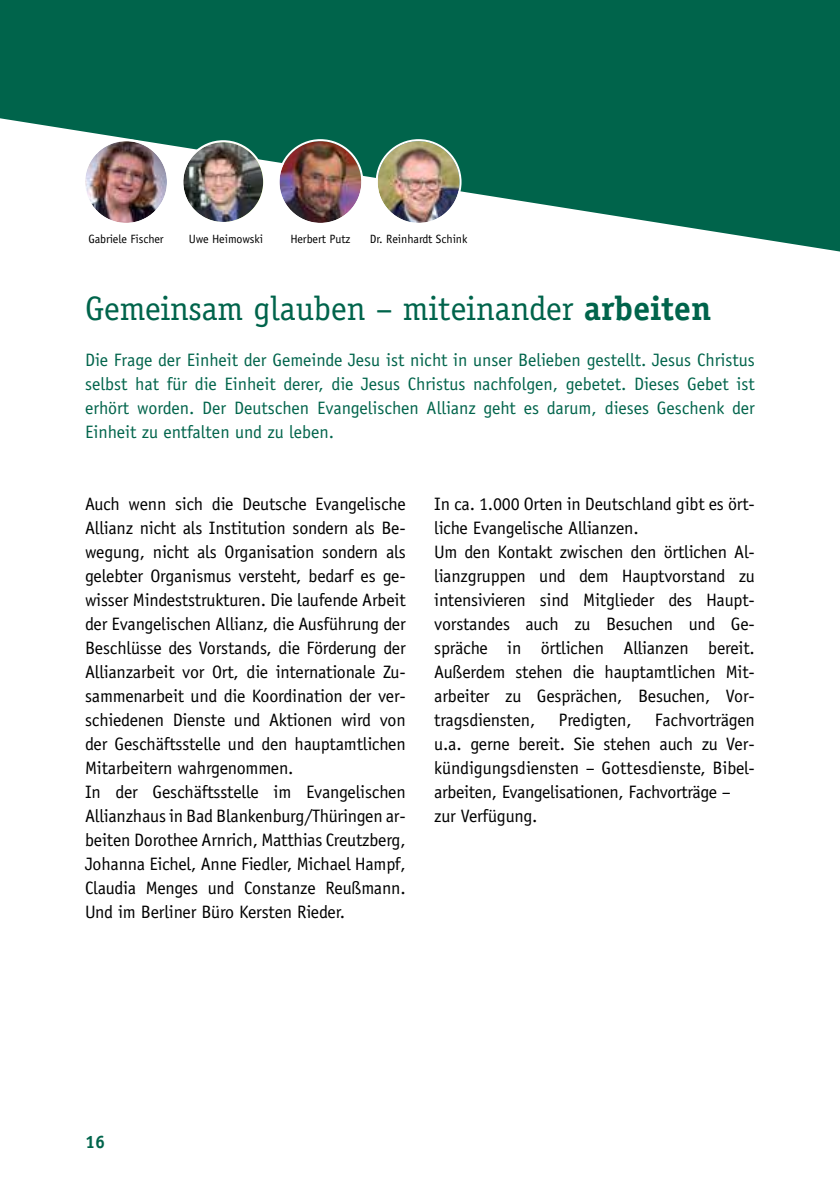
<style>
.page{position:relative;width:840px;height:1191px;background:#fff}
.page>*{position:absolute;margin:0;border:0;box-sizing:border-box;transform-origin:0 0}
.t1{font:34px "Officina Serif";color:#00644b}
.t2{font:18px/24px "Officina Sans Std";letter-spacing:-.01em;color:#000}
.t3{font:18px/24px "Officina Sans Std";color:#00644b;text-align:justify}
.t4{font:700 18px "Officina Sans Std";color:#00644b}
.t5{font:12px "Officina Sans Std";letter-spacing:-.005em;color:#000}
.s1{font-weight:700}
</style>
<div class="page">
<svg style="left:0;top:0;width:839px;height:251px;fill:#00644b"></svg>
<img style="left:377px;top:141px;width:82px;height:82px;border-radius:41px">
<div style="left:375px;top:139px;width:86px;height:86px;border:2px solid #fff;border-radius:50%"></div>
<img style="left:85px;top:141px;width:82px;height:82px;border-radius:41px">
<div style="left:83px;top:139px;width:86px;height:86px;border:2px solid #fff;border-radius:50%"></div>
<img style="left:279px;top:141px;width:82px;height:82px;border-radius:41px">
<div style="left:277px;top:139px;width:86px;height:86px;border:2px solid #fff;border-radius:50%"></div>
<svg style="left:182px;top:141px;width:82px;height:82px"></svg>
<img style="left:183px;top:142px;width:80px;height:80px;border-radius:40px">
<div style="left:181px;top:140px;width:84px;height:84px;border:2px solid #fff;border-radius:50%"></div>
<p class="t5" style="left:88px;top:232px;width:77px">Gabriele Fischer</p>
<p class="t5" style="left:188px;top:232px;width:76px">Uwe Heimowski</p>
<p class="t5" style="left:290px;top:232px;width:62px">Herbert Putz</p>
<p class="t5" style="left:369px;top:232px;width:99px">Dr. Reinhardt Schink</p>
<h1 class="t1" style="left:85px;top:288px;width:627px">Gemeinsam glauben – miteinander <span class="s1">arbeiten</span></h1>
<p class="t3" style="left:85px;top:348px;width:671px">Die Frage der Einheit der Gemeinde Jesu ist nicht in unser Belieben gestellt. Jesus Christus selbst hat für die Einheit derer, die Jesus Christus nachfolgen, gebetet. Dieses Gebet ist erhört worden. Der Deutschen Evangelischen Allianz geht es darum, dieses Geschenk der Einheit zu entfalten und zu leben.</p>
<p class="t2" style="left:85px;top:492px;width:322px">Auch wenn sich die Deutsche Evangelische Allianz nicht als Institution sondern als Be&shy;wegung, nicht als Organisation sondern als gelebter Organismus versteht, bedarf es ge&shy;wisser Mindeststrukturen. Die laufende Arbeit der Evangelischen Allianz, die Ausführung der Beschlüsse des Vorstands, die Förderung der Allianzarbeit vor Ort, die internationale Zu&shy;sammenarbeit und die Koordination der ver&shy;schiedenen Dienste und Aktionen wird von der Geschäftsstelle und den hauptamtlichen Mitarbeitern wahrgenommen.<br>In der Geschäftsstelle im Evangelischen Allianzhaus in Bad Blankenburg/Thüringen ar&shy;beiten Dorothee Arnrich, Matthias Creutzberg, Johanna Eichel, Anne Fiedler, Michael Hampf, Claudia Menges und Constanze Reußmann.<br>Und im Berliner Büro Kersten Rieder.</p>
<p class="t2" style="left:434px;top:492px;width:322px">In ca. 1.000 Orten in Deutschland gibt es ört&shy;liche Evangelische Allianzen.<br>Um den Kontakt zwischen den örtlichen Al&shy;lianzgruppen und dem Hauptvorstand zu intensivieren sind Mitglieder des Haupt&shy;vorstandes auch zu Besuchen und Ge&shy;spräche in örtlichen Allianzen bereit.<br>Außerdem stehen die hauptamtlichen Mit&shy;arbeiter zu Gesprächen, Besuchen, Vor&shy;tragsdiensten,</p>
<p class="t2" style="left:434px;top:708px;width:322px;text-indent:220px">Fachvorträgen u.a. gerne bereit. Sie stehen auch zu Ver&shy;kündigungsdiensten – Gottesdienste, Bibel&shy;arbeiten, Evangelisationen, Fachvorträge – zur Verfügung.</p>
<p class="t2" style="left:558px;top:708px;width:75px">Predigten,</p>
<p class="t4" style="left:85px;top:1130px;width:22px">16</p>
</div>
